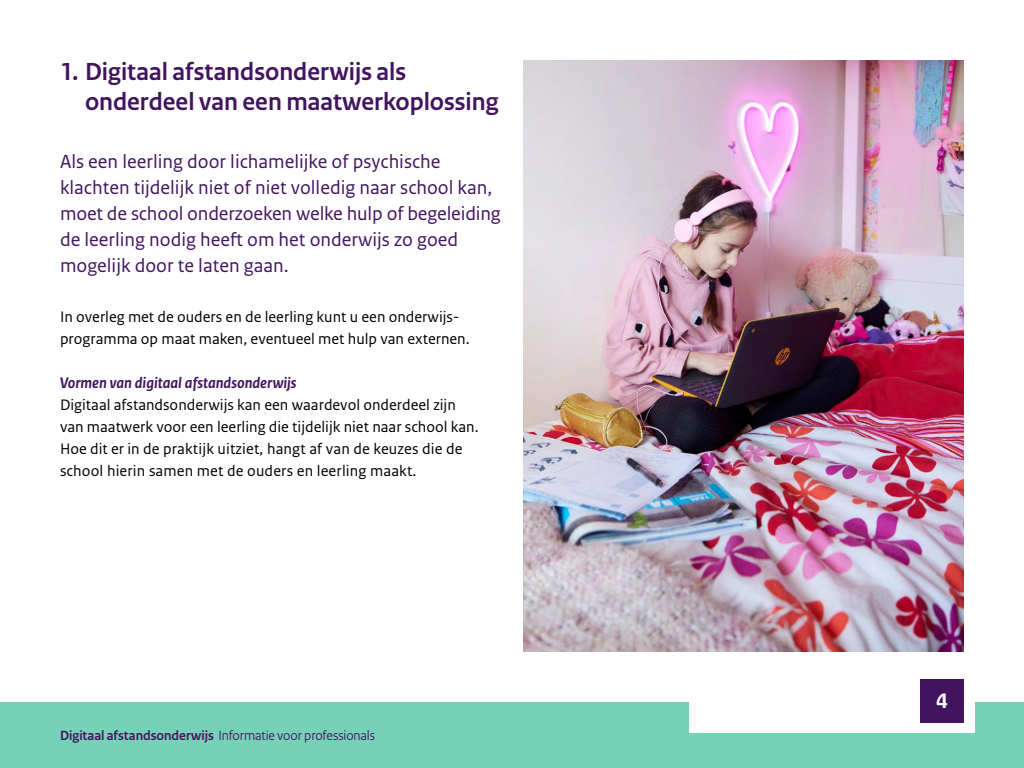
<style>
.page{position:relative;width:1024px;height:768px;background:#fff}
.page>*{position:absolute;margin:0;border:0;box-sizing:border-box;transform-origin:0 0}
.Pagina_Titel{font:700 26px/30px "Rijksoverheid Sans Heading";color:#42145f}
.t1{font:700 22px "Rijksoverheid Sans Text";color:#fff}
.Broodtekst{font:20px/26px "Rijksoverheid Sans Text";color:#42145f}
.Broodtekst-2{font:16px/22px "Rijksoverheid Sans Text";color:#000}
.Tussenkop{font:italic 700 16px "Rijksoverheid Sans Text";color:#42145f}
.t2{font:14px "Rijksoverheid Sans Heading";letter-spacing:-.01em;color:#42145f}
.s1{font-weight:700}
</style>
<div class="page">
<img style="left:523px;top:60px;width:441px;height:592px">
<div style="left:0;top:702px;width:1024px;height:66px;background:#76d2b6"></div>
<div style="left:689px;top:670px;width:286px;height:63px;background:#fff"></div>
<div style="left:920px;top:679px;width:44px;height:44px;background:#42145f"></div>
<h2 class="Pagina_Titel" style="left:85px;top:57px;width:415px;text-indent:-25px">1. Digitaal afstandsonderwijs als onderdeel van een maatwerkoplossing</h2>
<p class="Broodtekst" style="left:60px;top:149px;width:442px">Als een leerling door lichamelijke of psychische klachten tijdelijk niet of niet volledig naar school kan, moet de school onderzoeken welke hulp of begeleiding de leerling nodig heeft om het onderwijs zo goed mogelijk door te laten gaan.</p>
<p class="Broodtekst-2" style="left:60px;top:306px;width:411px">In overleg met de ouders en de leerling kunt u een onderwijs&shy;programma op maat maken, eventueel met hulp van externen.</p>
<h3 class="Tussenkop" style="left:60px;top:374px;width:238px">Vormen van digitaal afstandsonderwijs</h3>
<p class="Broodtekst-2" style="left:60px;top:394px;width:420px">Digitaal afstandsonderwijs kan een waardevol onderdeel zijn van maatwerk voor een leerling die tijdelijk niet naar school kan.<br>Hoe dit er in de praktijk uitziet, hangt af van de keuzes die de school hierin samen met de ouders en leerling maakt.</p>
<p class="t2" style="left:60px;top:728px;width:317px"><span class="s1">Digitaal afstandsonderwijs</span> Informatie voor professionals</p>
<h2 class="t1" style="left:936px;top:689px;width:13px">4</h2>
</div>
